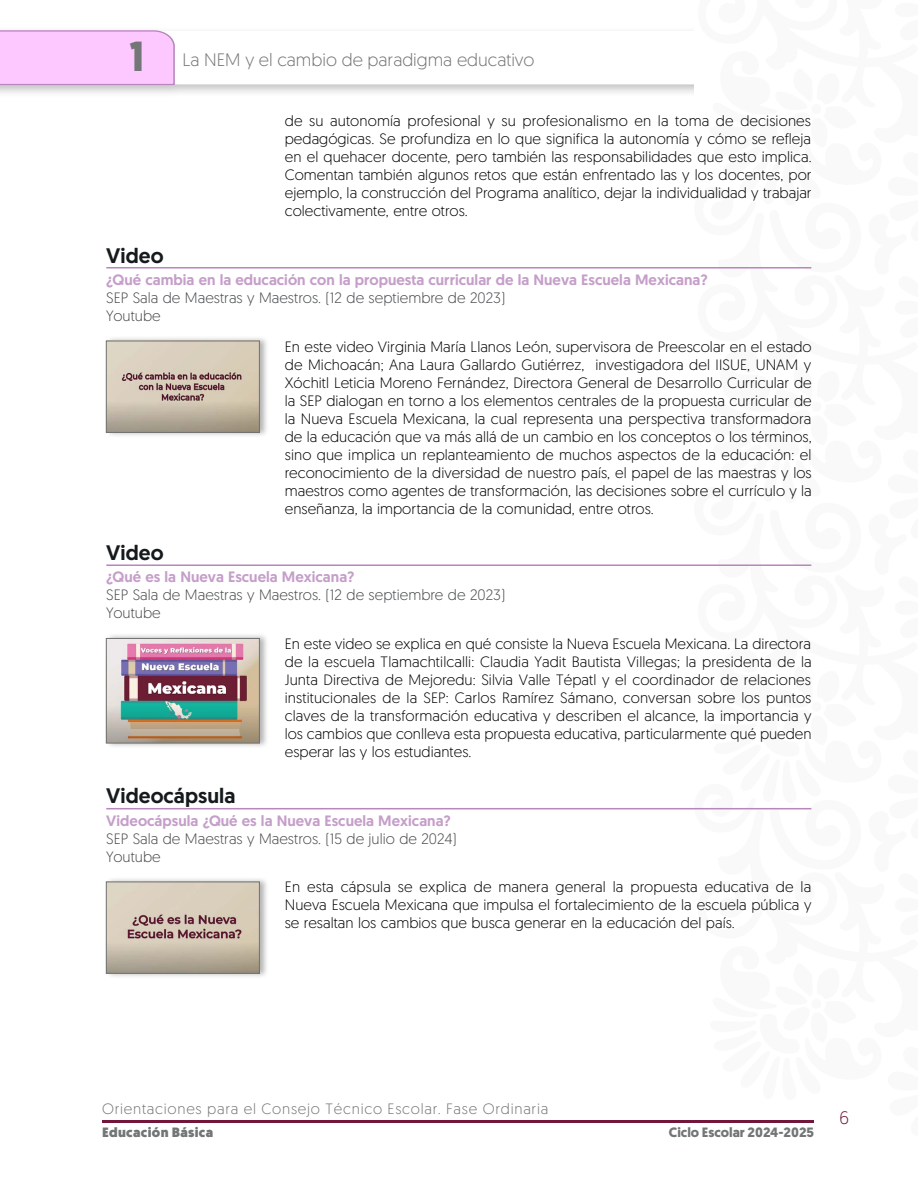
<style>
.page{position:relative;width:918px;height:1188px;background:#fff}
.page>*{position:absolute;margin:0;border:0;box-sizing:border-box;transform-origin:0 0}
.t1{font:700 42px "Geomanist";color:#737677}
.t2{font:500 21px "Geomanist";color:#161a1d}
.t3{font:300 18px "Geomanist";color:#737677}
.t4{font:300 18px "Geomanist";color:#72173a}
.t5{font:300 15px/18px "Geomanist";letter-spacing:.005em;color:#000;text-align:justify}
.t6{font:300 15px/18px "Geomanist";letter-spacing:.005em;color:#45484a}
.t7{font:500 15px "Geomanist";color:#c59ec9}
.t8{font:300 15px "Geomanist";letter-spacing:.05em;color:#737677}
.t9{font:700 13.5px "Geomanist";color:#737677}
.t10{font:900 13.5px "Geomanist";letter-spacing:.025em;color:#737677}
</style>
<div class="page">
<div style="left:0;top:26px;width:918px;height:72px;background:#000;opacity:.25"></div>
<svg style="left:175px;top:31px;width:515px;height:53px"></svg>
<svg style="left:0;top:30px;width:175px;height:55px;background:#f9c4fb"></svg>
<svg style="left:690px;top:26px;width:228px;height:784px"></svg>
<hr style="left:102px;top:1120px;width:712px;height:3px;background:#72173a">
<hr style="left:106px;top:267px;width:705px;height:2px;background:#b786bb">
<hr style="left:106px;top:564px;width:705px;height:2px;background:#b786bb">
<hr style="left:106px;top:808px;width:705px;height:1px;background:#b786bb">
<div style="left:105px;top:335px;width:165px;height:103px;background:#000;opacity:.3"></div>
<img style="left:108px;top:343px;width:150px;height:88px">
<div style="left:106px;top:341px;width:154px;height:92px;border:1px solid #6f7271"></div>
<div style="left:105px;top:633px;width:165px;height:116px;background:#000;opacity:.3"></div>
<img style="left:108px;top:640px;width:150px;height:101px">
<div style="left:106px;top:638px;width:154px;height:105px;border:1px solid #6f7271"></div>
<div style="left:105px;top:876px;width:165px;height:103px;background:#000;opacity:.3"></div>
<img style="left:108px;top:884px;width:150px;height:88px">
<div style="left:106px;top:882px;width:154px;height:92px;border:1px solid #6f7271"></div>
<h1 class="t1" style="left:130px;top:29px;width:16px">1</h1>
<p class="t3" style="left:182px;top:48px;width:354px">La NEM y el cambio de paradigma educativo</p>
<p class="t5" style="left:285px;top:111px;width:528px">de su autonomía profesional y su profesionalismo en la toma de decisiones pedagógicas. Se profundiza en lo que significa la autonomía y cómo se refleja en el quehacer docente, pero también las responsabilidades que esto implica.<br>Comentan también algunos retos que están enfrentado las y los docentes, por ejemplo, la construcción del Programa analítico, dejar la individualidad y trabajar colectivamente, entre otros.</p>
<h2 class="t2" style="left:106px;top:241px;width:59px">Video</h2>
<p class="t7" style="left:106px;top:270px;width:603px">¿Qué cambia en la educación con la propuesta curricular de la Nueva Escuela Mexicana?</p>
<p class="t6" style="left:106px;top:288px;width:400px">SEP Sala de Maestras y Maestros. (12 de septiembre de 2023)<br>Youtube</p>
<p class="t5" style="left:285px;top:337px;width:528px">En este video Virginia María Llanos León, supervisora de Preescolar en el estado de Michoacán; Ana Laura Gallardo Gutiérrez, investigadora del IISUE, UNAM y Xóchitl Leticia Moreno Fernández, Directora General de Desarrollo Curricular de la SEP dialogan en torno a los elementos centrales de la propuesta curricular de la Nueva Escuela Mexicana, la cual representa una perspectiva transformadora de la educación que va más allá de un cambio en los conceptos o los términos, sino que implica un replanteamiento de muchos aspectos de la educación: el reconocimiento de la diversidad de nuestro país, el papel de las maestras y los maestros como agentes de transformación, las decisiones sobre el currículo y la enseñanza, la importancia de la comunidad, entre otros.</p>
<h2 class="t2" style="left:106px;top:539px;width:59px">Video</h2>
<p class="t7" style="left:106px;top:567px;width:250px">¿Qué es la Nueva Escuela Mexicana?</p>
<p class="t6" style="left:106px;top:585px;width:400px">SEP Sala de Maestras y Maestros. (12 de septiembre de 2023)<br>Youtube</p>
<p class="t5" style="left:285px;top:634px;width:528px">En este video se explica en qué consiste la Nueva Escuela Mexicana. La directora de la escuela Tlamachtilcalli: Claudia Yadit Bautista Villegas; la presidenta de la Junta Directiva de Mejoredu: Silvia Valle Tépatl y el coordinador de relaciones institucionales de la SEP: Carlos Ramírez Sámano, conversan sobre los puntos claves de la transformación educativa y describen el alcance, la importancia y los cambios que conlleva esta propuesta educativa, particularmente qué pueden esperar las y los estudiantes.</p>
<h2 class="t2" style="left:106px;top:782px;width:131px">Videocápsula</h2>
<p class="t7" style="left:106px;top:811px;width:346px">Videocápsula ¿Qué es la Nueva Escuela Mexicana?</p>
<p class="t6" style="left:106px;top:829px;width:352px">SEP Sala de Maestras y Maestros. (15 de julio de 2024)<br>Youtube</p>
<p class="t5" style="left:285px;top:878px;width:528px">En esta cápsula se explica de manera general la propuesta educativa de la Nueva Escuela Mexicana que impulsa el fortalecimiento de la escuela pública y se resaltan los cambios que busca generar en la educación del país.</p>
<p class="t8" style="left:102px;top:1099px;width:448px">Orientaciones para el Consejo Técnico Escolar. Fase Ordinaria</p>
<p class="t10" style="left:102px;top:1123px;width:113px">Educación Básica</p>
<p class="t9" style="left:669px;top:1124px;width:147px">Ciclo Escolar 2024-2025</p>
<p class="t4" style="left:840px;top:1106px;width:11px">6</p>
</div>
